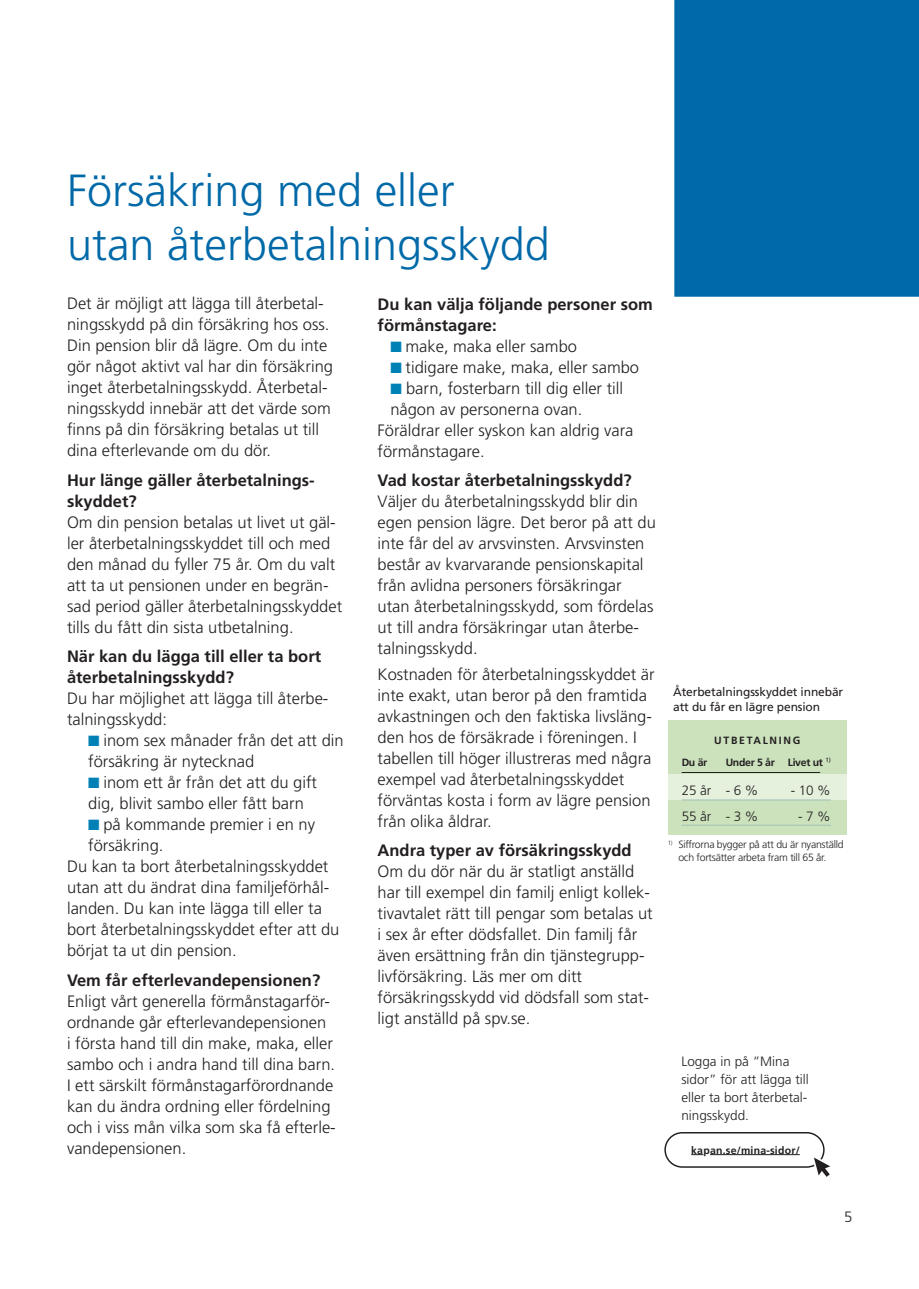
<style>
.page{position:relative;width:919px;height:1289px;background:#fff}
.page>*{position:absolute;margin:0;border:0;box-sizing:border-box;transform-origin:0 0}
.t1{font:300 45px/54px "Frutiger";color:#0069a8}
.t2{font:300 16.5px/21px "Frutiger";color:#231f20}
.t3{font:700 16.5px/21px "Frutiger";color:#231f20}
.t4{font:300 15px "Frutiger";color:#231f20}
.t5{font:300 13.5px/18px "Frutiger";color:#231f20}
.t6{font:12px/14.4px "Frutiger";letter-spacing:-.01em;color:#231f20}
.t7{font:300 10.5px/12.6px "Frutiger";letter-spacing:-.025em;color:#231f20}
.t8{font:700 10.5px "Frutiger";letter-spacing:.02em;color:#231f20}
.t9{font:700 10.5px "Frutiger";letter-spacing:-.03em;color:#231f20}
.t10{font:700 10.5px "Frutiger";letter-spacing:.16em;color:#231f20}
.s1{color:#0081b6}
</style>
<div class="page">
<div style="left:667px;top:720px;width:179px;height:114px;background:#cce2bd"></div>
<div style="left:667px;top:774px;width:179px;height:26px;background:#e5f0dd"></div>
<svg style="left:664px;top:1132px;width:166px;height:44px"></svg>
<hr style="left:710px;top:1154px;width:89px;height:1px;background:#231f20">
<div style="left:675px;top:1px;width:243px;height:295px;background:#0069a8"></div>
<div style="left:674px;top:0;width:244px;height:297px;border:2px solid #0069a8"></div>
<hr style="left:681px;top:772px;width:139px;height:1px;background:#231f20">
<hr style="left:681px;top:799px;width:149px;height:1px;background:#9fc1b8">
<hr style="left:681px;top:824px;width:149px;height:1px;background:#9fc1b8">
<h1 class="t1" style="left:67px;top:164px;width:484px">Försäkring med eller utan återbetalningsskydd</h1>
<p class="t2" style="left:67px;top:293px;width:267px">Det är möjligt att lägga till återbetal&shy;ningsskydd på din försäkring hos oss.<br>Din pension blir då lägre. Om du inte gör något aktivt val har din försäkring inget återbetalningsskydd. Återbetal&shy;ningsskydd innebär att det värde som finns på din försäkring betalas ut till dina efterlevande om du dör.</p>
<p class="t3" style="left:67px;top:469px;width:249px">Hur länge gäller återbetalnings&shy;skyddet?</p>
<p class="t2" style="left:67px;top:512px;width:277px">Om din pension betalas ut livet ut gäl&shy;ler återbetalningsskyddet till och med den månad du fyller 75 år. Om du valt att ta ut pensionen under en begrän&shy;sad period gäller återbetalningsskyddet tills du fått din sista utbetalning.</p>
<p class="t3" style="left:67px;top:646px;width:256px">När kan du lägga till eller ta bort återbetalningsskydd?</p>
<p class="t2" style="left:67px;top:688px;width:263px">Du har möjlighet att lägga till återbe&shy;talningsskydd:</p>
<p class="t2" style="left:88px;top:730px;width:257px"><span class="s1">■</span> inom sex månader från det att din försäkring är nytecknad</p>
<p class="t2" style="left:88px;top:772px;width:230px"><span class="s1">■</span> inom ett år från det att du gift dig, blivit sambo eller fått barn</p>
<p class="t2" style="left:88px;top:814px;width:228px"><span class="s1">■</span> på kommande premier i en ny</p>
<p class="t2" style="left:88px;top:835px;width:77px">försäkring.</p>
<p class="t2" style="left:67px;top:856px;width:263px">Du kan ta bort återbetalningsskyddet</p>
<p class="t2" style="left:67px;top:877px;width:264px">utan att du ändrat dina familjeförhål-</p>
<p class="t2" style="left:67px;top:898px;width:256px">landen. Du kan inte lägga till eller ta</p>
<p class="t2" style="left:67px;top:919px;width:274px">bort återbetalningsskyddet efter att du</p>
<p class="t2" style="left:67px;top:940px;width:171px">börjat ta ut din pension.</p>
<p class="t3" style="left:67px;top:969px;width:255px">Vem får efterlevandepensionen?</p>
<p class="t2" style="left:67px;top:991px;width:270px">Enligt vårt generella förmånstagarför&shy;ordnande går efterlevandepensionen<br>i första hand till din make, maka, eller sambo och i andra hand till dina barn.<br>I ett särskilt förmånstagarförordnande kan du ändra ordning eller fördelning och i viss mån vilka som ska få efterle&shy;vandepensionen.</p>
<p class="t3" style="left:377px;top:293px;width:277px">Du kan välja följande personer som förmånstagare:</p>
<p class="t2" style="left:390px;top:335px;width:188px"><span class="s1">■</span> make, maka eller sambo</p>
<p class="t2" style="left:390px;top:356px;width:250px"><span class="s1">■</span> tidigare make, maka, eller sambo</p>
<p class="t2" style="left:390px;top:377px;width:234px"><span class="s1">■</span> barn, fosterbarn till dig eller till</p>
<p class="t2" style="left:390px;top:398px;width:193px">någon av personerna ovan.</p>
<p class="t2" style="left:377px;top:419px;width:257px">Föräldrar eller syskon kan aldrig vara</p>
<p class="t2" style="left:377px;top:440px;width:108px">förmånstagare.</p>
<p class="t3" style="left:377px;top:470px;width:255px">Vad kostar återbetalningsskydd?</p>
<p class="t2" style="left:377px;top:491px;width:280px">Väljer du återbetalningsskydd blir din egen pension lägre. Det beror på att du inte får del av arvsvinsten. Arvsvinsten består av kvarvarande pensionskapital från avlidna personers försäkringar utan återbetalningsskydd, som fördelas ut till andra försäkringar utan återbe&shy;talningsskydd.</p>
<p class="t2" style="left:377px;top:663px;width:278px">Kostnaden för återbetalningsskyddet är inte exakt, utan beror på den framtida avkastningen och den faktiska livsläng&shy;den hos de försäkrade i föreningen. I tabellen till höger illustreras med några exempel vad återbetalningsskyddet förväntas kosta i form av lägre pension från olika åldrar.</p>
<p class="t3" style="left:377px;top:839px;width:255px">Andra typer av försäkringsskydd</p>
<p class="t2" style="left:377px;top:861px;width:276px">Om du dör när du är statligt anställd har till exempel din familj enligt kollek&shy;tivavtalet rätt till pengar som betalas ut i sex år efter dödsfallet. Din familj får även ersättning från din tjänstegrupp&shy;livförsäkring. Läs mer om ditt försäkringsskydd vid dödsfall som stat&shy;ligt anställd på spv.se.</p>
<p class="t6" style="left:673px;top:685px;width:172px">Återbetalningsskyddet innebär att du får en lägre pension</p>
<p class="t10" style="left:714px;top:734px;width:87px">UTBETALNING</p>
<p class="t8" style="left:681px;top:756px;width:27px">Du är</p>
<p class="t9" style="left:725px;top:756px;width:107px">Under 5 år Livet ut <sup>1)</sup></p>
<p class="t5" style="left:681px;top:781px;width:78px">25 år - 6 %</p>
<p class="t5" style="left:790px;top:781px;width:41px">- 10 %</p>
<p class="t5" style="left:681px;top:807px;width:78px">55 år - 3 %</p>
<p class="t5" style="left:798px;top:807px;width:34px">- 7 %</p>
<p class="t7" style="left:678px;top:838px;width:167px;text-indent:-10px"><sup>1)</sup> Siffrorna bygger på att du är nyanställd och fortsätter arbeta fram till 65 år.</p>
<p class="t5" style="left:681px;top:1052px;width:129px">Logga in på ”Mina sidor” för att lägga till eller ta bort återbetal&shy;ningsskydd.</p>
<p class="t8" style="left:691px;top:1143px;width:110px">kapan.se/mina-sidor/</p>
<p class="t4" style="left:844px;top:1207px;width:10px">5</p>
</div>
